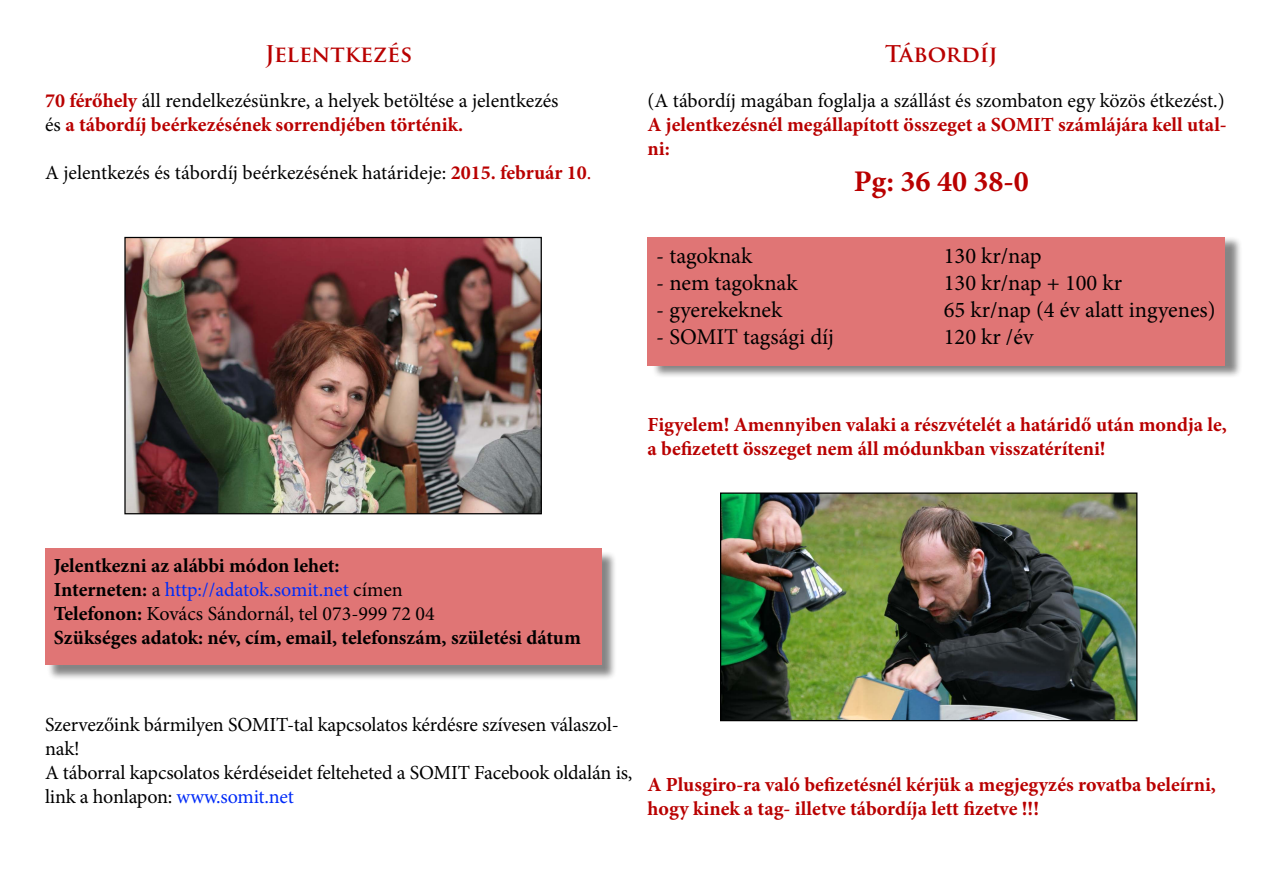
<style>
.page{position:relative;width:1280px;height:870px;background:#fff}
.page>*{position:absolute;margin:0;border:0;box-sizing:border-box;transform-origin:0 0}
.t1{font:700 30px "Minion Pro";color:#b90000}
.t2{font:22.5px/27px "Minion Pro";color:#000}
.t3{font:700 22.5px "Trajan Pro";color:#b90000}
.t4{font:700 20px/24px "Minion Pro";color:#b90000}
.t5{font:20px/24px "Minion Pro";letter-spacing:-.01em;color:#000}
.t6{font:700 20px/24px "Minion Pro";color:#000}
.s1{font-weight:400;color:#000}
.s2{font-weight:700;color:#b90000}
.s3{color:#b90000}
.s4{font-weight:400}
.s5{font-weight:400;color:#002bf8}
.s6{color:#002bf8}
</style>
<div class="page">
<img style="left:126px;top:239px;width:414px;height:273px">
<div style="left:124px;top:237px;width:418px;height:277px;border:1px solid #000"></div>
<img style="left:722px;top:494px;width:414px;height:225px">
<div style="left:720px;top:492px;width:418px;height:229px;border:1px solid #000"></div>
<div style="left:652px;top:236px;width:591px;height:143px;background:#000;opacity:.48"></div>
<div style="left:648px;top:238px;width:577px;height:128px;background:#e07575"></div>
<div style="left:47px;top:551px;width:570px;height:130px;background:#000;opacity:.48"></div>
<div style="left:45px;top:549px;width:556px;height:116px;background:#e07575"></div>
<p class="t3" style="left:265px;top:40px;width:149px">Jelentkezés</p>
<p class="t4" style="left:45px;top:88px;width:515px">70 férőhely <span class="s1">áll rendelkezésünkre, a helyek betöltése a jelentkezés és</span> a tábordíj beérkezésének sorrendjében történik.</p>
<p class="t5" style="left:45px;top:161px;width:548px">A jelentkezés és tábordíj beérkezésének határideje: <span class="s2">2015. február 10</span><span class="s3">.</span></p>
<p class="t3" style="left:885px;top:40px;width:114px">Tábordíj</p>
<p class="t5" style="left:648px;top:89px;width:579px">(A tábordíj magában foglalja a szállást és szombaton egy közös étkezést.)</p>
<p class="t4" style="left:648px;top:112px;width:581px">A jelentkezésnél megállapított összeget a SOMIT számlájára kell utal&shy;ni:</p>
<h1 class="t1" style="left:854px;top:160px;width:177px">Pg: 36 40 38-0</h1>
<p class="t2" style="left:656px;top:242px;width:98px">- tagoknak</p>
<p class="t2" style="left:656px;top:269px;width:143px">- nem tagoknak</p>
<p class="t2" style="left:656px;top:296px;width:127px">- gyerekeknek</p>
<p class="t2" style="left:656px;top:323px;width:179px">- SOMIT tagsági díj</p>
<p class="t2" style="left:944px;top:242px;width:273px">130 kr/nap<br>130 kr/nap + 100 kr<br>65 kr/nap (4 év alatt ingyenes)<br>120 kr /év</p>
<p class="t4" style="left:648px;top:412px;width:581px">Figyelem! Amennyiben valaki a részvételét a határidő után mondja le, a befizetett összeget nem áll módunkban visszatéríteni!</p>
<p class="t6" style="left:54px;top:553px;width:529px">Jelentkezni az alábbi módon lehet:<br>Interneten: <span class="s4">a</span> <span class="s5">http://adatok.somit.net</span> <span class="s4">címen<br></span>Telefonon: <span class="s4">Kovács Sándornál, tel 073-999 72 04<br></span>Szükséges adatok: név, cím, email, telefonszám, születési dátum</p>
<p class="t5" style="left:45px;top:713px;width:589px">Szervezőink bármilyen SOMIT-tal kapcsolatos kérdésre szívesen válaszol&shy;nak!<br>A táborral kapcsolatos kérdéseidet felteheted a SOMIT Facebook oldalán is, link a honlapon: <span class="s6">www.somit.net</span></p>
<p class="t4" style="left:648px;top:772px;width:570px">A Plusgiro-ra való befizetésnél kérjük a megjegyzés rovatba beleírni, hogy kinek a tag- illetve tábordíja lett fizetve !!!</p>
</div>
